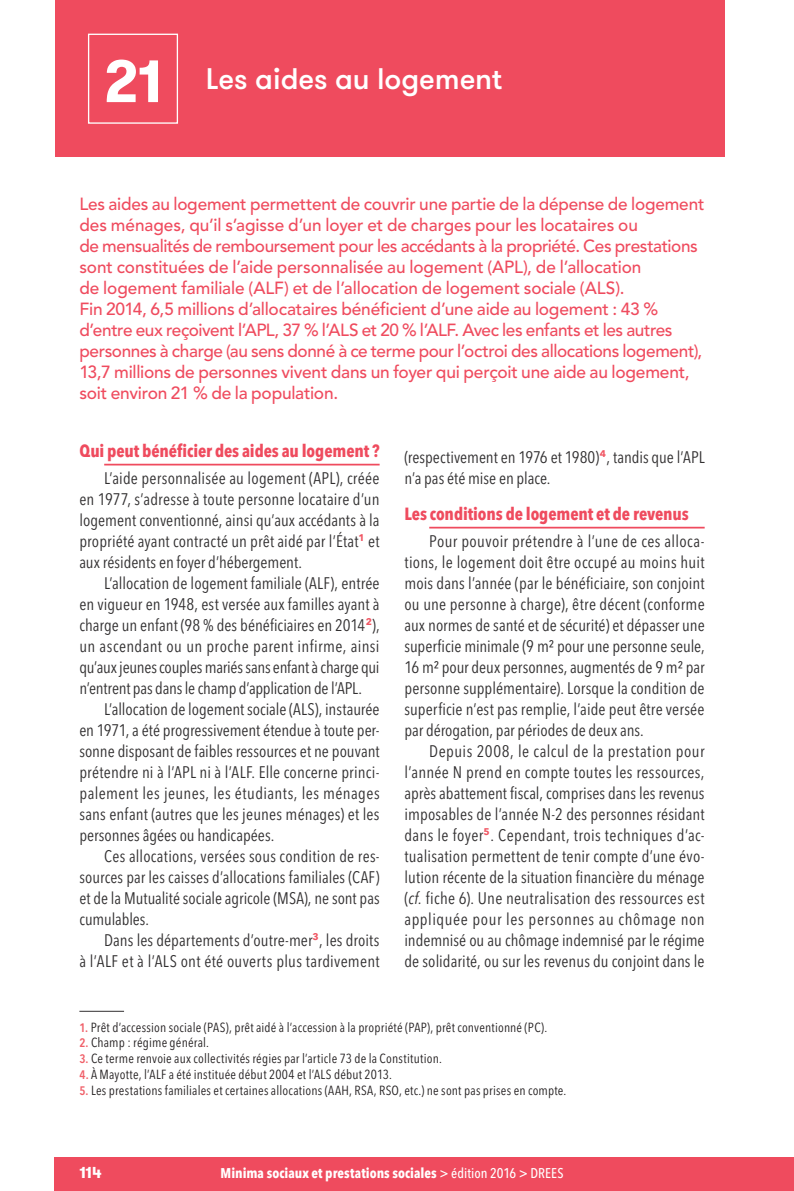
<style>
.page{position:relative;width:794px;height:1191px;background:#fff}
.page>*{position:absolute;margin:0;border:0;box-sizing:border-box;transform-origin:0 0}
.Fiche_num{font:700 59.5px "GT Walsheim";color:#fff}
.Titre_1{font:500 29.75px "GT Walsheim";letter-spacing:-.005em;color:#fff}
.Chapo{font:500 17.5px/21px "Avenir LT Std";letter-spacing:-.01em;color:#ef4b5e}
.Titre2{font:700 condensed 17.5px "Avenir Next LT Pro";letter-spacing:-.01em;color:#ef4b5e}
.Texte{font:condensed 16.62px/21px "Avenir Next LT Pro";color:#312f30;text-align:justify}
.t1{font:700 15.75px "GT Walsheim";color:#fff}
.t2{font:700 condensed 14px "Avenir Next LT Pro";letter-spacing:.005em;color:#fff}
.t3{font:condensed 13.12px "Avenir Next LT Pro";letter-spacing:.015em;color:#231f20}
.s1{font-style:italic}
.s2{font-weight:600;font-size:12.25px;color:#f06069}
.s3{font-weight:500}
</style>
<div class="page">
<div style="left:55px;top:1157px;width:739px;height:34px;background:#ef4b5e"></div>
<div style="left:55px;top:0;width:669px;height:156px;background:#ef4b5e"></div>
<hr style="left:104px;top:464px;width:275px;height:1px;background:#ef4b5e">
<hr style="left:429px;top:527px;width:275px;height:1px;background:#ef4b5e">
<div style="left:88px;top:34px;width:90px;height:90px;border:1px solid #fff"></div>
<hr style="left:79px;top:1010px;width:45px;height:1px;background:#312f30">
<p class="Fiche_num" style="left:104px;top:43px;width:59px">21</p>
<p class="Titre_1" style="left:206px;top:60px;width:298px">Les aides au logement</p>
<p class="Chapo" style="left:79px;top:194px;width:626px">Les aides au logement permettent de couvrir une partie de la dépense de logement des ménages, qu’il s’agisse d’un loyer et de charges pour les locataires ou<br>de mensualités de remboursement pour les accédants à la propriété. Ces prestations sont constituées de l’aide personnalisée au logement (APL), de l’allocation<br>de logement familiale (ALF) et de l’allocation de logement sociale (ALS).</p>
<p class="Chapo" style="left:79px;top:299px;width:624px">Fin 2014, 6,5 millions d’allocataires bénéficient d’une aide au logement : 43 % d’entre eux reçoivent l’APL, 37 % l’ALS et 20 % l’ALF. Avec les enfants et les autres personnes à charge (au sens donné à ce terme pour l’octroi des allocations logement), 13,7 millions de personnes vivent dans un foyer qui perçoit une aide au logement, soit environ 21 % de la population.</p>
<p class="Titre2" style="left:79px;top:440px;width:302px">Qui peut bénéficier des aides au logement ?</p>
<p class="Texte" style="left:79px;top:467px;width:302px;text-indent:25px">L’aide personnalisée au logement (APL), créée en 1977, s’adresse à toute personne locataire d’un logement conventionné, ainsi qu’aux accédants à la propriété ayant contracté un prêt aidé par l’État<sup>1</sup> et aux résidents en foyer d’hébergement.</p>
<p class="Texte" style="left:79px;top:572px;width:302px;text-indent:25px">L’allocation de logement familiale (ALF), entrée en vigueur en 1948, est versée aux familles ayant à charge un enfant (98 % des bénéficiaires en 2014<sup>2</sup>), un ascendant ou un proche parent infirme, ainsi qu’aux jeunes couples mariés sans enfant à charge qui n’entrent pas dans le champ d’application de l’APL.</p>
<p class="Texte" style="left:79px;top:698px;width:302px;text-indent:25px">L’allocation de logement sociale (ALS), instaurée en 1971, a été progressivement étendue à toute per&shy;sonne disposant de faibles ressources et ne pouvant prétendre ni à l’APL ni à l’ALF. Elle concerne princi&shy;palement les jeunes, les étudiants, les ménages sans enfant (autres que les jeunes ménages) et les personnes âgées ou handicapées.</p>
<p class="Texte" style="left:79px;top:845px;width:302px;text-indent:25px">Ces allocations, versées sous condition de res&shy;sources par les caisses d’allocations familiales (CAF) et de la Mutualité sociale agricole (MSA), ne sont pas cumulables.</p>
<p class="Texte" style="left:79px;top:929px;width:302px;text-align:right">Dans les départements d’outre-mer<sup>3</sup>, les droits<br>à l’ALF et à l’ALS ont été ouverts plus tardivement</p>
<p class="Texte" style="left:404px;top:446px;width:302px">(respectivement en 1976 et 1980)<sup>4</sup>, tandis que l’APL n’a pas été mise en place.</p>
<p class="Titre2" style="left:404px;top:503px;width:286px">Les conditions de logement et de revenus</p>
<p class="Texte" style="left:404px;top:530px;width:302px;text-indent:25px">Pour pouvoir prétendre à l’une de ces alloca&shy;tions, le logement doit être occupé au moins huit mois dans l’année (par le bénéficiaire, son conjoint ou une personne à charge), être décent (conforme aux normes de santé et de sécurité) et dépasser une superficie minimale (9 m² pour une personne seule, 16 m² pour deux personnes, augmentés de 9 m² par personne supplémentaire). Lorsque la condition de superficie n’est pas remplie, l’aide peut être versée par dérogation, par périodes de deux ans.</p>
<p class="Texte" style="left:404px;top:740px;width:302px;text-indent:25px">Depuis 2008, le calcul de la prestation pour l’année N prend en compte toutes les ressources, après abattement fiscal, comprises dans les revenus imposables de l’année N-2 des personnes résidant dans le foyer<sup>5</sup>. Cependant, trois techniques d’ac&shy;tualisation permettent de tenir compte d’une évo&shy;lution récente de la situation financière du ménage (<span class="s1">cf.</span> fiche 6). Une neutralisation des ressources est appliquée pour les personnes au chômage non indemnisé ou au chômage indemnisé par le régime de solidarité, ou sur les revenus du conjoint dans le</p>
<p class="t3" style="left:79px;top:1019px;width:469px"><span class="s2">1.</span> Prêt d’accession sociale (PAS), prêt aidé à l’accession à la propriété (PAP), prêt conventionné (PC).</p>
<p class="t3" style="left:79px;top:1034px;width:131px"><span class="s2">2.</span> Champ : régime général.</p>
<p class="t3" style="left:79px;top:1050px;width:364px"><span class="s2">3.</span> Ce terme renvoie aux collectivités régies par l’article 73 de la Constitution.</p>
<p class="t3" style="left:79px;top:1066px;width:314px"><span class="s2">4.</span> À Mayotte, l’ALF a été instituée début 2004 et l’ALS début 2013.</p>
<p class="t3" style="left:79px;top:1082px;width:488px"><span class="s2">5.</span> Les prestations familiales et certaines allocations (AAH, RSA, RSO, etc.) ne sont pas prises en compte.</p>
<p class="t1" style="left:79px;top:1162px;width:24px">114</p>
<p class="t2" style="left:220px;top:1165px;width:344px">Minima sociaux et prestations sociales <span class="s3">&gt; édition 2016 &gt; DREES</span></p>
</div>
